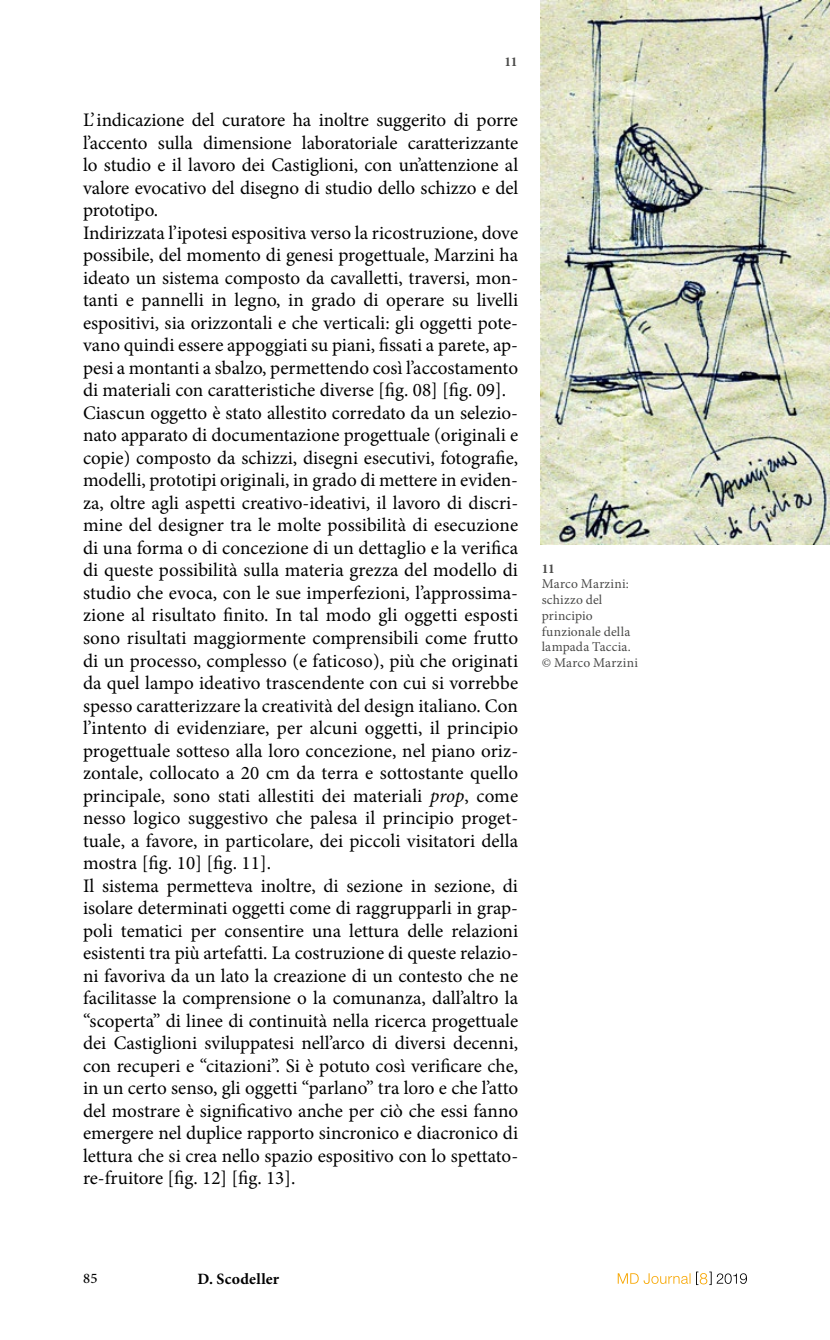
<style>
.page{position:relative;width:830px;height:1340px;background:#fff}
.page>*{position:absolute;margin:0;border:0;box-sizing:border-box;transform-origin:0 0}
.t1{font:19.12px/22.5px "Minion Pro";color:#000}
.t2{font:700 15.75px "Minion Pro";letter-spacing:.02em;color:#000}
.t3{font:500 14.62px "Minion Pro";color:#000}
.t4{font:13.5px/15.8px "Minion Pro";letter-spacing:.015em;color:#4a4a49}
.t5{font:700 13.5px "Minion Pro";color:#4a4a49}
.s1{font-style:italic}
</style>
<div class="page">
<svg style="left:617px;top:1271px;width:129px;height:13px"></svg>
<img style="left:540px;top:0;width:289px;height:545px">
<p class="t5" style="left:504px;top:52px;width:15px">11</p>
<p class="t1" style="left:83px;top:109px;width:436px">L’indicazione del curatore ha inoltre suggerito di porre l’accento sulla dimensione laboratoriale caratterizzante lo studio e il lavoro dei Castiglioni, con un’attenzione al valore evocativo del disegno di studio dello schizzo e del prototipo.<br>Indirizzata l’ipotesi espositiva verso la ricostruzione, dove possibile, del momento di genesi progettuale, Marzini ha ideato un sistema composto da cavalletti, traversi, mon&shy;tanti e pannelli in legno, in grado di operare su livelli espositivi, sia orizzontali e che verticali: gli oggetti pote&shy;vano quindi essere appoggiati su piani, fissati a parete, ap&shy;pesi a montanti a sbalzo, permettendo così l’accostamento di materiali con caratteristiche diverse [fig. 08] [fig. 09].<br>Ciascun oggetto è stato allestito corredato da un selezio&shy;nato apparato di documentazione progettuale (originali e copie) composto da schizzi, disegni esecutivi, fotografie, modelli, prototipi originali, in grado di mettere in eviden&shy;za, oltre agli aspetti creativo-ideativi, il lavoro di discri&shy;mine del designer tra le molte possibilità di esecuzione di una forma o di concezione di un dettaglio e la verifica di queste possibilità sulla materia grezza del modello di studio che evoca, con le sue imperfezioni, l’approssima&shy;zione al risultato finito. In tal modo gli oggetti esposti sono risultati maggiormente comprensibili come frutto di un processo, complesso (e faticoso), più che originati da quel lampo ideativo trascendente con cui si vorrebbe spesso caratterizzare la creatività del design italiano. Con l’intento di evidenziare, per alcuni oggetti, il principio progettuale sotteso alla loro concezione, nel piano oriz&shy;zontale, collocato a 20 cm da terra e sottostante quello principale, sono stati allestiti dei materiali <span class="s1">prop</span>, come nesso logico suggestivo che palesa il principio proget&shy;tuale, a favore, in particolare, dei piccoli visitatori della mostra [fig. 10] [fig. 11].<br>Il sistema permetteva inoltre, di sezione in sezione, di isolare determinati oggetti come di raggrupparli in grap&shy;poli tematici per consentire una lettura delle relazioni esistenti tra più artefatti. La costruzione di queste relazio&shy;ni favoriva da un lato la creazione di un contesto che ne facilitasse la comprensione o la comunanza, dall’altro la “scoperta” di linee di continuità nella ricerca progettuale dei Castiglioni sviluppatesi nell’arco di diversi decenni, con recuperi e “citazioni”. Si è potuto così verificare che, in un certo senso, gli oggetti “parlano” tra loro e che l’atto del mostrare è significativo anche per ciò che essi fanno emergere nel duplice rapporto sincronico e diacronico di lettura che si crea nello spazio espositivo con lo spettato&shy;re-fruitore [fig. 12] [fig. 13].</p>
<p class="t5" style="left:541px;top:558px;width:15px">11</p>
<p class="t4" style="left:541px;top:576px;width:98px">Marco Marzini: schizzo del principio funzionale della lampada Taccia. © Marco Marzini</p>
<p class="t3" style="left:83px;top:1268px;width:16px">85</p>
<p class="t2" style="left:197px;top:1267px;width:83px">D. Scodeller</p>
</div>
